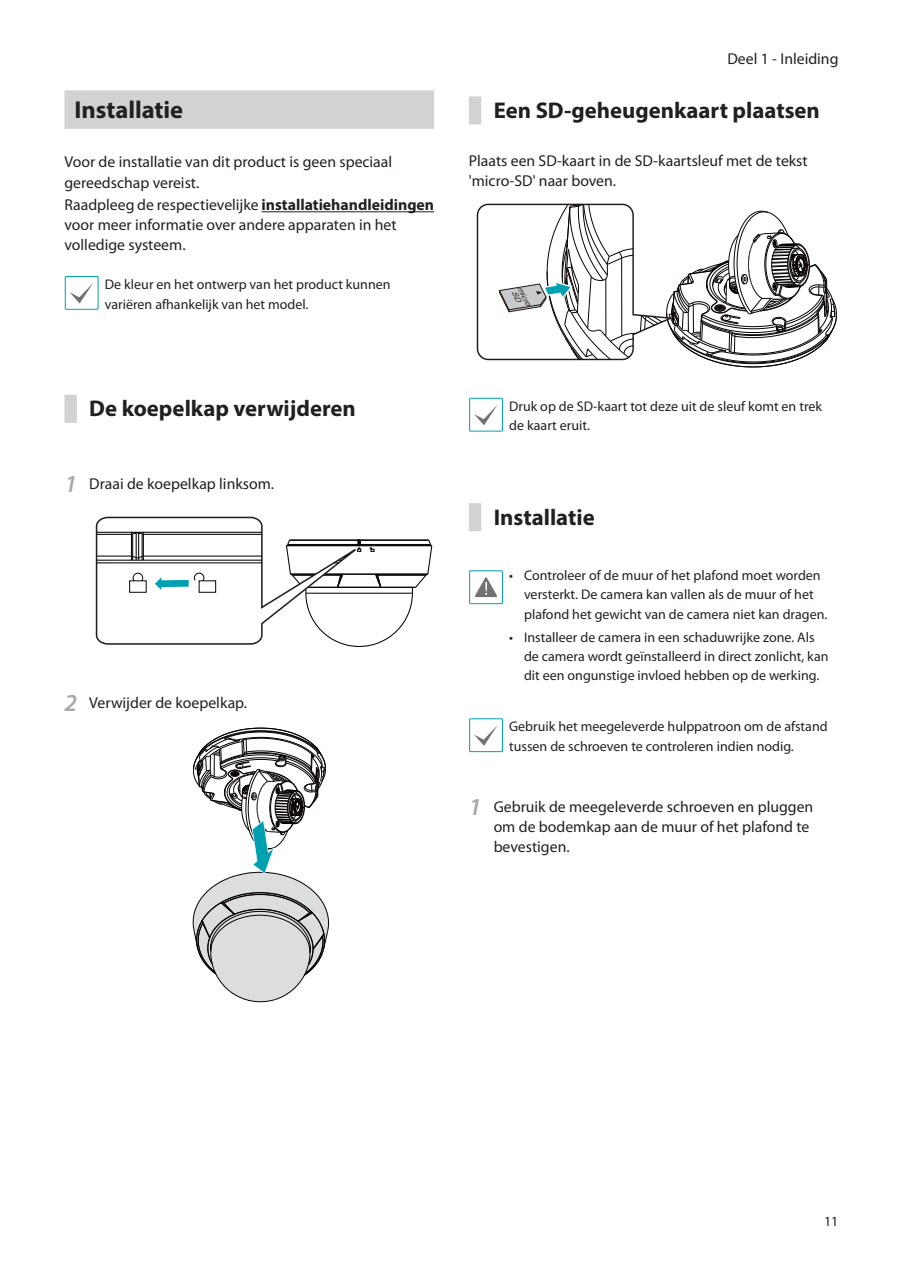
<style>
.page{position:relative;width:903px;height:1275px;background:#fff}
.page>*{position:absolute;margin:0;border:0;box-sizing:border-box;transform-origin:0 0}
.Heading2{font:700 24.5px "Myriad Pro";color:#231f20}
.Heading3_-_Column2{font:700 22.75px "Myriad Pro";color:#231f20}
.Heading3_-_Column2_n{font:700 22.75px "Myriad Pro";color:#231f20}
.Body{font:15.75px/20.1px "Myriad Pro";color:#231f20}
.Note{font:14px/19.2px "Myriad Pro";color:#231f20}
.t1{font:italic 7.17px "Arial Unicode MS";color:#231916;scale:1.15 1}
.s1{font-weight:700}
.s2{font-weight:600;font-style:italic;font-size:24.5px;color:#a8a9ad}
</style>
<div class="page">
<div style="left:64px;top:90px;width:370px;height:39px;background:#d1d2d4"></div>
<hr style="left:262px;top:211px;width:172px;height:1px;background:#231f20">
<div style="left:64px;top:395px;width:13px;height:28px;background:#d1d2d4"></div>
<div style="left:65px;top:276px;width:34px;height:34px;border:1px solid #00a0b0"></div>
<svg style="left:70px;top:283px;width:23px;height:21px"></svg>
<svg style="left:95px;top:516px;width:338px;height:131px"></svg>
<div style="left:199px;top:581px;width:17px;height:11px;background:#fff"></div>
<div style="left:199px;top:580px;width:17px;height:13px;border:1px solid #050504"></div>
<svg style="left:193px;top:727px;width:136px;height:276px"></svg>
<div style="left:469px;top:96px;width:12px;height:28px;background:#d1d2d4"></div>
<div style="left:469px;top:503px;width:12px;height:28px;background:#d1d2d4"></div>
<div style="left:469px;top:398px;width:34px;height:34px;border:1px solid #00a0b0"></div>
<svg style="left:474px;top:405px;width:24px;height:20px"></svg>
<svg style="left:475px;top:577px;width:22px;height:20px"></svg>
<div style="left:469px;top:570px;width:34px;height:34px;border:1px solid #00a0b0"></div>
<div style="left:469px;top:718px;width:34px;height:34px;border:1px solid #00a0b0"></div>
<svg style="left:474px;top:725px;width:24px;height:21px"></svg>
<svg style="left:476px;top:203px;width:361px;height:165px"></svg>
<p class="Heading2" style="left:74px;top:93px;width:110px">Installatie</p>
<p class="Body" style="left:64px;top:152px;width:329px">Voor de installatie van dit product is geen speciaal gereedschap vereist.</p>
<p class="Body" style="left:64px;top:195px;width:371px">Raadpleeg de respectievelijke <span class="s1">installatiehandleidingen </span>voor meer informatie over andere apparaten in het volledige systeem.</p>
<p class="Note" style="left:105px;top:275px;width:287px">De kleur en het ontwerp van het product kunnen variëren afhankelijk van het model.</p>
<p class="Heading3_-_Column2" style="left:89px;top:394px;width:268px">De koepelkap verwijderen</p>
<p class="Body" style="left:64px;top:474px;width:211px"><span class="s2">1</span> Draai de koepelkap linksom.</p>
<p class="Body" style="left:64px;top:692px;width:184px"><span class="s2">2</span> Verwijder de koepelkap.</p>
<p class="Body" style="left:727px;top:48px;width:113px">Deel 1 - Inleiding</p>
<p class="Heading3_-_Column2_n" style="left:494px;top:96px;width:328px">Een SD-geheugenkaart plaatsen</p>
<p class="Body" style="left:469px;top:151px;width:340px">Plaats een SD-kaart in de SD-kaartsleuf met de tekst 'micro-SD' naar boven.</p>
<p class="t1" style="left:524px;top:285px;width:19px;rotate:61deg">micro</p>
<p class="Note" style="left:509px;top:396px;width:314px">Druk op de SD-kaart tot deze uit de sleuf komt en trek de kaart eruit.</p>
<p class="Heading3_-_Column2" style="left:494px;top:502px;width:103px">Installatie</p>
<p class="Note" style="left:524px;top:566px;width:305px;text-indent:-15px">• Controleer of de muur of het plafond moet worden versterkt. De camera kan vallen als de muur of het plafond het gewicht van de camera niet kan dragen.</p>
<p class="Note" style="left:524px;top:627px;width:306px;text-indent:-15px">• Installeer de camera in een schaduwrijke zone. Als de camera wordt geïnstalleerd in direct zonlicht, kan dit een ongunstige invloed hebben op de werking.</p>
<p class="Note" style="left:509px;top:717px;width:320px">Gebruik het meegeleverde hulppatroon om de afstand tussen de schroeven te controleren indien nodig.</p>
<p class="Body" style="left:494px;top:796px;width:321px;text-indent:-25px"><span class="s2">1</span> Gebruik de meegeleverde schroeven en pluggen om de bodemkap aan de muur of het plafond te bevestigen.</p>
<p class="Note" style="left:824px;top:1211px;width:16px">11</p>
</div>
